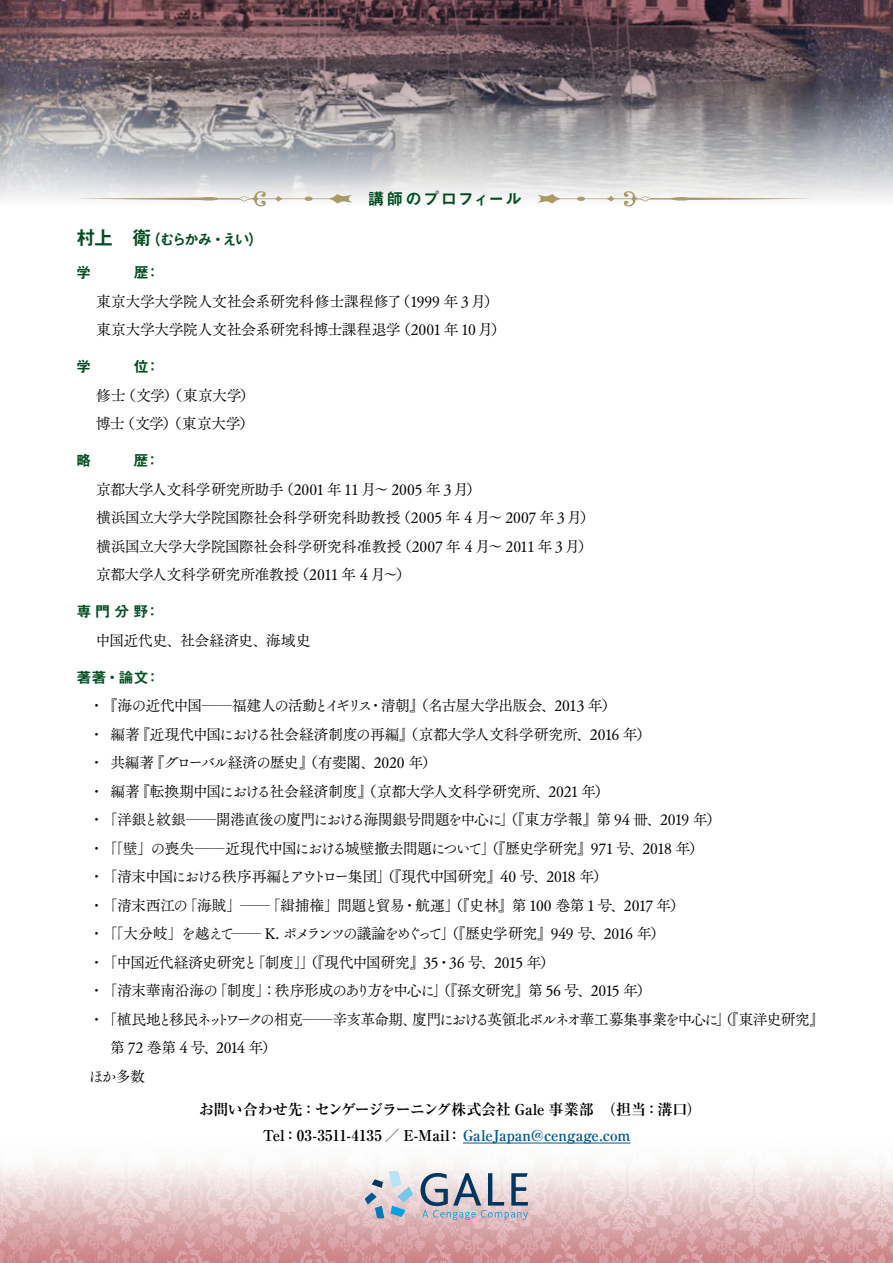
<style>
.page{position:relative;width:893px;height:1263px;background:#fff}
.page>*{position:absolute;margin:0;border:0;box-sizing:border-box;transform-origin:0 0}
.t1{font:16.5px "Midashi Go Pro MB31";letter-spacing:.045em;color:#004d21}
.t2{font:15px/28.5px "Tsuku Old Min Pro R";letter-spacing:-.05em;color:#000}
.t3{font:15px/28.5px "Tsuku Old Min Pro R";letter-spacing:-.025em;color:#000}
.t4{font:700 15px/26.2px "Ryumin Pro";letter-spacing:-.01em;color:#000;text-align:center}
.t5{font:15px "Tsuku Old Min Pro R";letter-spacing:-.095em;color:#000}
.t6{font:15px "Tsuku Old Min Pro R";letter-spacing:-.08em;color:#000}
.t7{font:15px "Tsuku Old Min Pro R";letter-spacing:-.085em;color:#000}
.t8{font:15px "Midashi Go Pro MB31";letter-spacing:.005em;color:#004d21}
.s1{font-size:19.5px}
.s2{color:#005996}
</style>
<div class="page">
<img style="left:0;top:1142px;width:893px;height:121px">
<img style="left:0;top:147px;width:893px;height:53px">
<svg style="left:0;top:0;width:893px;height:147px;background:#79696f"></svg>
<svg style="left:75px;top:190px;width:278px;height:17px"></svg>
<svg style="left:537px;top:190px;width:278px;height:17px"></svg>
<hr style="left:463px;top:1143px;width:168px;height:1px;background:#005996">
<svg style="left:365px;top:1171px;width:48px;height:47px;background:#c2cad6"></svg>
<svg style="left:421px;top:1173px;width:107px;height:47px;background:#aeb0bc"></svg>
<p class="t1" style="left:368px;top:185px;width:156px">講師のプロフィール</p>
<p class="t8" style="left:76px;top:227px;width:188px"><span class="s1">村上　衛</span>（むらかみ・えい）</p>
<p class="t8" style="left:76px;top:261px;width:16px">学</p>
<p class="t8" style="left:134px;top:261px;width:28px">歴：</p>
<p class="t2" style="left:96px;top:287px;width:411px">東京大学大学院人文社会系研究科修士課程修了（1999 年 3 月）東京大学大学院人文社会系研究科博士課程退学（2001 年 10 月）</p>
<p class="t8" style="left:76px;top:355px;width:16px">学</p>
<p class="t8" style="left:134px;top:355px;width:28px">位：</p>
<p class="t2" style="left:96px;top:381px;width:161px">修士（文学）（東京大学）博士（文学）（東京大学）</p>
<p class="t8" style="left:76px;top:449px;width:16px">略</p>
<p class="t8" style="left:134px;top:449px;width:28px">歴：</p>
<p class="t3" style="left:96px;top:475px;width:500px">京都大学人文科学研究所助手（2001 年 11 月～ 2005 年 3 月）<br>横浜国立大学大学院国際社会科学研究科助教授（2005 年 4 月～ 2007 年 3 月）横浜国立大学大学院国際社会科学研究科准教授（2007 年 4 月～ 2011 年 3 月）京都大学人文科学研究所准教授（2011 年 4 月～）</p>
<p class="t8" style="left:76px;top:600px;width:85px">専門分野：</p>
<p class="t2" style="left:96px;top:626px;width:217px">中国近代史、社会経済史、海域史</p>
<p class="t8" style="left:76px;top:665px;width:85px">著著・論文：</p>
<p class="t2" style="left:89px;top:692px;width:529px">・『海の近代中国──福建人の活動とイギリス・清朝』（名古屋大学出版会、2013 年）</p>
<p class="t2" style="left:89px;top:720px;width:563px">・編著『近現代中国における社会経済制度の再編』（京都大学人文科学研究所、2016 年）</p>
<p class="t2" style="left:89px;top:749px;width:349px">・共編著『グローバル経済の歴史』（有斐閣、2020 年）</p>
<p class="t2" style="left:89px;top:777px;width:522px">・編著『転換期中国における社会経済制度』（京都大学人文科学研究所、2021 年）</p>
<p class="t2" style="left:89px;top:806px;width:633px">・「洋銀と紋銀──開港直後の廈門における海関銀号問題を中心に」（『東方学報』第 94 冊、2019 年）</p>
<p class="t2" style="left:89px;top:834px;width:616px">・「「壁」の喪失──近現代中国における城壁撤去問題について」（『歴史学研究』971 号、2018 年）</p>
<p class="t7" style="left:89px;top:865px;width:520px">・「清末中国における秩序再編とアウトロー集団」（『現代中国研究』40 号、2018 年）</p>
<p class="t2" style="left:89px;top:891px;width:597px">・「清末西江の「海賊」──「緝捕権」問題と貿易・航運」（『史林』第 100 巻第 1 号、2017 年）</p>
<p class="t6" style="left:89px;top:922px;width:577px">・「「大分岐」を越えて── K. ポメランツの議論をめぐって」（『歴史学研究』949 号、2016 年）</p>
<p class="t2" style="left:89px;top:948px;width:467px">・「中国近代経済史研究と「制度」」（『現代中国研究』35・36 号、2015 年）</p>
<p class="t2" style="left:89px;top:977px;width:564px">・「清末華南沿海の「制度」：秩序形成のあり方を中心に」（『孫文研究』第 56 号、2015 年）</p>
<p class="t5" style="left:89px;top:1008px;width:737px">・「植民地と移民ネットワークの相克──辛亥革命期、廈門における英領北ボルネオ華工募集事業を中心に」（『東洋史研究』</p>
<p class="t2" style="left:110px;top:1034px;width:168px">第 72 巻第 4 号、2014 年）</p>
<p class="t2" style="left:88px;top:1062px;width:58px">ほか多数</p>
<p class="t4" style="left:199px;top:1095px;width:504px">お問い合わせ先：センゲージラーニング株式会社 Gale 事業部　（担当：溝口）<br>Tel：03-3511-4135 ／ E-Mail： <span class="s2">GaleJapan@cengage.com</span></p>
</div>
